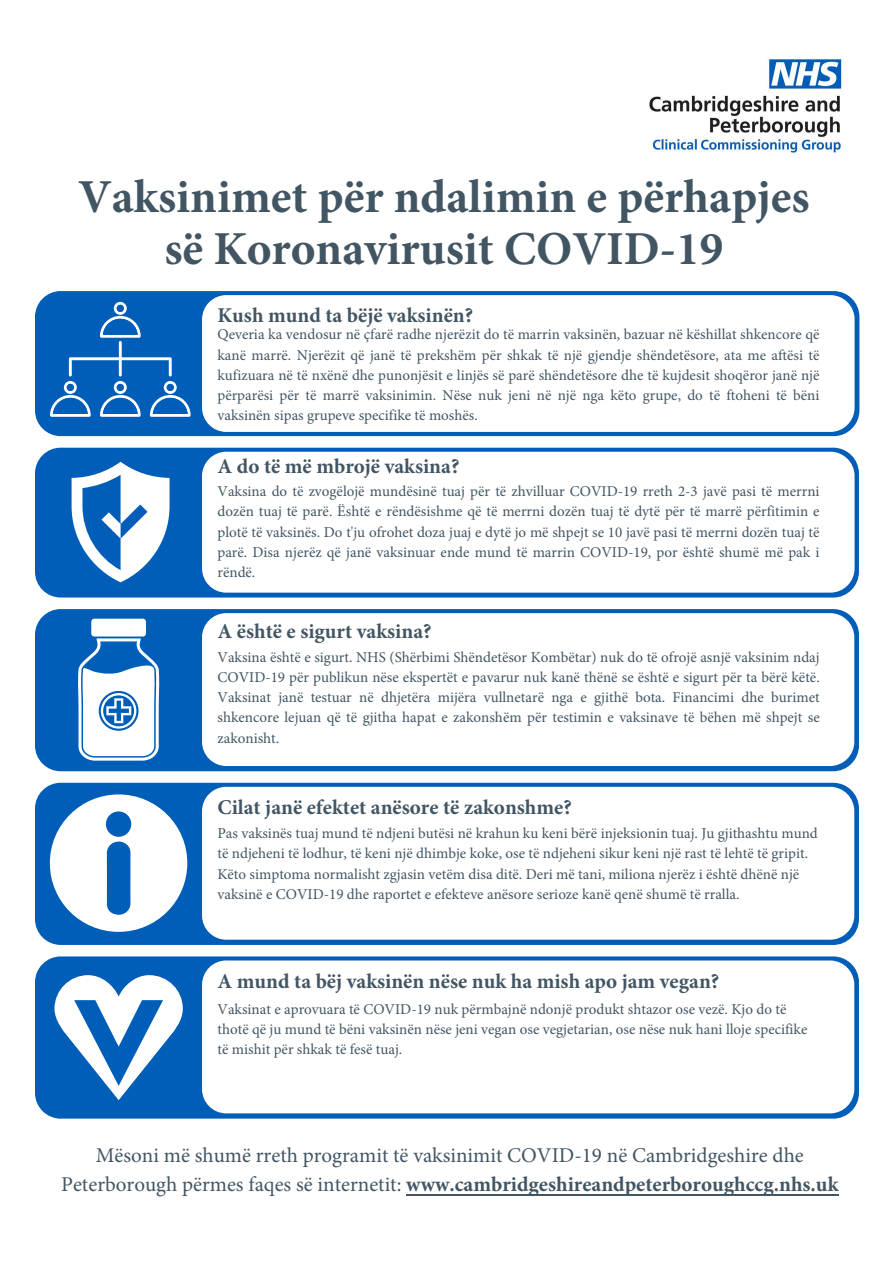
<style>
.page{position:relative;width:894px;height:1264px;background:#fff}
.page>*{position:absolute;margin:0;border:0;box-sizing:border-box;transform-origin:0 0}
.t1{font:700 47.25px/52.7px "Minion Pro";color:#425563;text-align:center}
.t2{font:21px/29.2px "Minion Pro";color:#425563;text-align:center}
.t3{font:700 21px "Minion Pro";color:#425563}
.t4{font:15px/20.2px "Minion Pro";color:#425563;text-align:justify}
.s1{font-weight:700}
</style>
<div class="page">
<div style="left:35px;top:782px;width:823px;height:162px;background:#005eb8;border-radius:26px"></div>
<div style="left:202px;top:786px;width:652px;height:153px;background:#fff;border-radius:24px"></div>
<div style="left:35px;top:291px;width:824px;height:145px;background:#005eb8;border-radius:26px"></div>
<div style="left:202px;top:295px;width:652px;height:137px;background:#fff;border-radius:24px"></div>
<svg style="left:50px;top:302px;width:140px;height:115px"></svg>
<div style="left:35px;top:447px;width:823px;height:150px;background:#005eb8;border-radius:26px"></div>
<div style="left:202px;top:451px;width:652px;height:141px;background:#fff;border-radius:24px"></div>
<svg style="left:72px;top:462px;width:97px;height:120px"></svg>
<div style="left:35px;top:609px;width:823px;height:162px;background:#005eb8;border-radius:26px"></div>
<div style="left:202px;top:613px;width:652px;height:153px;background:#fff;border-radius:24px"></div>
<div style="left:91px;top:618px;width:55px;height:18px;background:#fff;border-radius:3px"></div>
<svg style="left:78px;top:638px;width:82px;height:122px"></svg>
<div style="left:35px;top:956px;width:823px;height:162px;background:#005eb8;border-radius:26px"></div>
<div style="left:202px;top:960px;width:652px;height:153px;background:#fff;border-radius:24px"></div>
<svg style="left:54px;top:975px;width:129px;height:125px"></svg>
<img style="left:649px;top:59px;width:193px;height:95px">
<svg style="left:50px;top:794px;width:137px;height:137px"></svg>
<hr style="left:406px;top:1194px;width:432px;height:1px;background:#425563">
<p class="t1" style="left:78px;top:169px;width:732px">Vaksinimet për ndalimin e përhapjes së Koronavirusit COVID-19</p>
<p class="t3" style="left:217px;top:300px;width:257px">Kush mund ta bëjë vaksinën?</p>
<p class="t4" style="left:217px;top:324px;width:603px">Qeveria ka vendosur në çfarë radhe njerëzit do të marrin vaksinën, bazuar në këshillat shkencore që kanë marrë. Njerëzit që janë të prekshëm për shkak të një gjendje shëndetësore, ata me aftësi të kufizuara në të nxënë dhe punonjësit e linjës së parë shëndetësore dhe të kujdesit shoqëror janë një përparësi për të marrë vaksinimin. Nëse nuk jeni në një nga këto grupe, do të ftoheni të bëni vaksinën sipas grupeve specifike të moshës.</p>
<p class="t3" style="left:217px;top:451px;width:243px">A do të më mbrojë vaksina?</p>
<p class="t4" style="left:217px;top:481px;width:603px">Vaksina do të zvogëlojë mundësinë tuaj për të zhvilluar COVID-19 rreth 2-3 javë pasi të merrni dozën tuaj të parë. Është e rëndësishme që të merrni dozën tuaj të dytë për të marrë përfitimin e plotë të vaksinës. Do t'ju ofrohet doza juaj e dytë jo më shpejt se 10 javë pasi të merrni dozën tuaj të parë. Disa njerëz që janë vaksinuar ende mund të marrin COVID-19, por është shumë më pak i rëndë.</p>
<p class="t3" style="left:217px;top:616px;width:215px">A është e sigurt vaksina?</p>
<p class="t4" style="left:217px;top:646px;width:603px">Vaksina është e sigurt. NHS (Shërbimi Shëndetësor Kombëtar) nuk do të ofrojë asnjë vaksinim ndaj COVID-19 për publikun nëse ekspertët e pavarur nuk kanë thënë se është e sigurt për ta bërë këtë.<br>Vaksinat janë testuar në dhjetëra mijëra vullnetarë nga e gjithë bota. Financimi dhe burimet shkencore lejuan që të gjitha hapat e zakonshëm për testimin e vaksinave të bëhen më shpejt se zakonisht.</p>
<p class="t3" style="left:217px;top:793px;width:356px">Cilat janë efektet anësore të zakonshme?</p>
<p class="t4" style="left:217px;top:823px;width:601px;text-align:left">Pas vaksinës tuaj mund të ndjeni butësi në krahun ku keni bërë injeksionin tuaj. Ju gjithashtu mund të ndjeheni të lodhur, të keni një dhimbje koke, ose të ndjeheni sikur keni një rast të lehtë të gripit.<br>Këto simptoma normalisht zgjasin vetëm disa ditë. Deri më tani, miliona njerëz i është dhënë një vaksinë e COVID-19 dhe raportet e efekteve anësore serioze kanë qenë shumë të rralla.</p>
<p class="t3" style="left:217px;top:966px;width:503px">A mund ta bëj vaksinën nëse nuk ha mish apo jam vegan?</p>
<p class="t4" style="left:217px;top:998px;width:591px;text-align:left">Vaksinat e aprovuara të COVID-19 nuk përmbajnë ndonjë produkt shtazor ose vezë. Kjo do të thotë që ju mund të bëni vaksinën nëse jeni vegan ose vegjetarian, ose nëse nuk hani lloje specifike të mishit për shkak të fesë tuaj.</p>
<p class="t2" style="left:61px;top:1140px;width:778px">Mësoni më shumë rreth programit të vaksinimit COVID-19 në Cambridgeshire dhe<br>Peterborough përmes faqes së internetit: <span class="s1">www.cambridgeshireandpeterboroughccg.nhs.uk</span></p>
</div>
